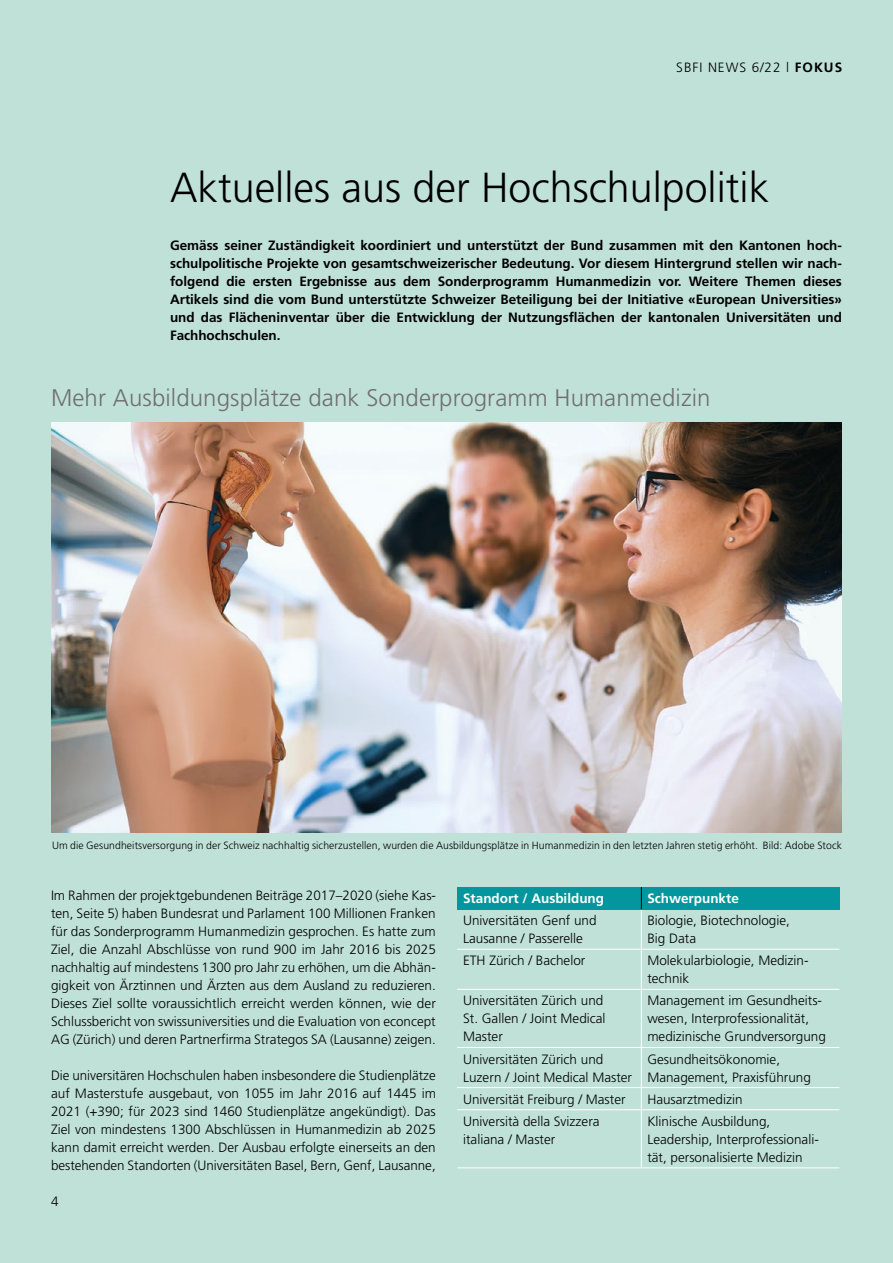
<style>
.page{position:relative;width:893px;height:1263px;background:#c0e1d7}
.page>*{position:absolute;margin:0;border:0;box-sizing:border-box;transform-origin:0 0}
.t1{font:300 42px "Frutiger LT Std";color:#000}
.t2{font:300 24px "Frutiger LT Std";letter-spacing:.005em;color:#706f6f}
.t3{font:300 13.5px/18px "Frutiger LT Std";color:#000;text-align:justify}
.t4{font:700 13.5px/18px "Frutiger LT Std";letter-spacing:-.005em;color:#000;text-align:justify}
.t5{font:700 13.5px "Frutiger LT Std";color:#fff}
.t6{font:300 13.5px "Frutiger LT Std";letter-spacing:.07em;color:#000}
.t7{font:300 10.5px "Frutiger LT Std";letter-spacing:.01em;color:#000}
.s1{font-weight:700}
</style>
<div class="page">
<hr style="left:457px;top:1167px;width:184px;height:1px;background:#fff">
<hr style="left:641px;top:1167px;width:198px;height:1px;background:#fff">
<hr style="left:457px;top:1109px;width:184px;height:1px;background:#fff">
<hr style="left:641px;top:1109px;width:198px;height:1px;background:#fff">
<hr style="left:457px;top:1087px;width:184px;height:1px;background:#fff">
<hr style="left:641px;top:1087px;width:198px;height:1px;background:#fff">
<hr style="left:457px;top:1047px;width:184px;height:1px;background:#fff">
<hr style="left:641px;top:1047px;width:198px;height:1px;background:#fff">
<hr style="left:457px;top:989px;width:184px;height:1px;background:#fff">
<hr style="left:641px;top:989px;width:198px;height:1px;background:#fff">
<hr style="left:457px;top:949px;width:184px;height:1px;background:#fff">
<hr style="left:641px;top:949px;width:198px;height:1px;background:#fff">
<hr style="left:641px;top:909px;width:1px;height:40px;background:#fff">
<hr style="left:641px;top:949px;width:1px;height:40px;background:#fff">
<hr style="left:641px;top:990px;width:1px;height:57px;background:#fff">
<hr style="left:641px;top:1048px;width:1px;height:39px;background:#fff">
<svg style="left:641px;top:1088px;width:1px;height:21px"></svg>
<hr style="left:641px;top:1110px;width:1px;height:58px;background:#fff">
<img style="left:51px;top:422px;width:791px;height:410px">
<div style="left:457px;top:887px;width:184px;height:22px;background:#03979d"></div>
<div style="left:641px;top:887px;width:198px;height:22px;background:#03979d"></div>
<svg style="left:641px;top:887px;width:1px;height:22px"></svg>
<p class="t6" style="left:676px;top:60px;width:167px">SBFI NEWS 6/22 l <span class="s1">FOKUS</span></p>
<h1 class="t1" style="left:170px;top:163px;width:601px">Aktuelles aus der Hochschulpolitik</h1>
<p class="t4" style="left:170px;top:237px;width:673px">Gemäss seiner Zuständigkeit koordiniert und unterstützt der Bund zusammen mit den Kantonen hoch&shy;schulpolitische Projekte von gesamtschweizerischer Bedeutung. Vor diesem Hintergrund stellen wir nach&shy;folgend die ersten Ergebnisse aus dem Sonderprogramm Humanmedizin vor. Weitere Themen dieses Artikels sind die vom Bund unterstützte Schweizer Beteiligung bei der Initiative «European Universities» und das Flächeninventar über die Entwicklung der Nutzungsflächen der kantonalen Universitäten und Fachhochschulen.</p>
<h2 class="t2" style="left:51px;top:384px;width:661px">Mehr Ausbildungsplätze dank Sonderprogramm Humanmedizin</h2>
<p class="t7" style="left:52px;top:839px;width:791px">Um die Gesundheitsversorgung in der Schweiz nachhaltig sicherzustellen, wurden die Ausbildungsplätze in Humanmedizin in den letzten Jahren stetig erhöht. Bild: Adobe Stock</p>
<p class="t3" style="left:51px;top:887px;width:386px">Im Rahmen der projektgebundenen Beiträge 2017–2020 (siehe Kas&shy;ten, Seite 5) haben Bundesrat und Parlament 100 Millionen Franken für das Sonderprogramm Humanmedizin gesprochen. Es hatte zum Ziel, die Anzahl Abschlüsse von rund 900 im Jahr 2016 bis 2025 nachhaltig auf mindestens 1300 pro Jahr zu erhöhen, um die Abhän&shy;gigkeit von Ärztinnen und Ärzten aus dem Ausland zu reduzieren.<br>Dieses Ziel sollte voraussichtlich erreicht werden können, wie der Schlussbericht von swissuniversities und die Evaluation von econcept AG (Zürich) und deren Partnerfirma Strategos SA (Lausanne) zeigen.</p>
<p class="t3" style="left:51px;top:1067px;width:386px">Die universitären Hochschulen haben insbesondere die Studienplätze auf Masterstufe ausgebaut, von 1055 im Jahr 2016 auf 1445 im 2021 (+390; für 2023 sind 1460 Studienplätze angekündigt). Das Ziel von mindestens 1300 Abschlüssen in Humanmedizin ab 2025 kann damit erreicht werden. Der Ausbau erfolgte einerseits an den bestehenden Standorten (Universitäten Basel, Bern, Genf, Lausanne,</p>
<p class="t5" style="left:463px;top:890px;width:143px">Standort / Ausbildung</p>
<p class="t5" style="left:647px;top:890px;width:93px">Schwerpunkte</p>
<p class="t3" style="left:463px;top:912px;width:135px">Universitäten Genf und</p>
<p class="t3" style="left:647px;top:912px;width:144px">Biologie, Biotechnologie,</p>
<p class="t3" style="left:463px;top:930px;width:121px">Lausanne / Passerelle</p>
<p class="t3" style="left:647px;top:930px;width:50px">Big Data</p>
<p class="t3" style="left:463px;top:952px;width:124px">ETH Zürich / Bachelor</p>
<p class="t3" style="left:647px;top:952px;width:163px">Molekularbiologie, Medizin-</p>
<p class="t3" style="left:647px;top:970px;width:43px">technik</p>
<p class="t3" style="left:463px;top:992px;width:142px">Universitäten Zürich und</p>
<p class="t3" style="left:647px;top:992px;width:176px">Management im Gesundheits-</p>
<p class="t3" style="left:463px;top:1010px;width:144px">St. Gallen / Joint Medical</p>
<p class="t3" style="left:647px;top:1010px;width:163px">wesen, Interprofessionalität,</p>
<p class="t3" style="left:463px;top:1028px;width:41px">Master</p>
<p class="t3" style="left:647px;top:1028px;width:180px">medizinische Grundversorgung</p>
<p class="t3" style="left:463px;top:1050px;width:142px">Universitäten Zürich und</p>
<p class="t3" style="left:647px;top:1050px;width:134px">Gesundheitsökonomie,</p>
<p class="t3" style="left:463px;top:1068px;width:170px">Luzern / Joint Medical Master</p>
<p class="t3" style="left:647px;top:1068px;width:165px">Management, Praxisführung</p>
<p class="t3" style="left:463px;top:1090px;width:164px">Universität Freiburg / Master</p>
<p class="t3" style="left:647px;top:1090px;width:97px">Hausarztmedizin</p>
<p class="t3" style="left:463px;top:1112px;width:138px">Università della Svizzera</p>
<p class="t3" style="left:647px;top:1112px;width:125px">Klinische Ausbildung,</p>
<p class="t3" style="left:463px;top:1130px;width:94px">italiana / Master</p>
<p class="t3" style="left:647px;top:1130px;width:173px">Leadership, Interprofessionali&shy;tät, personalisierte Medizin</p>
<p class="t3" style="left:51px;top:1193px;width:9px">4</p>
</div>
